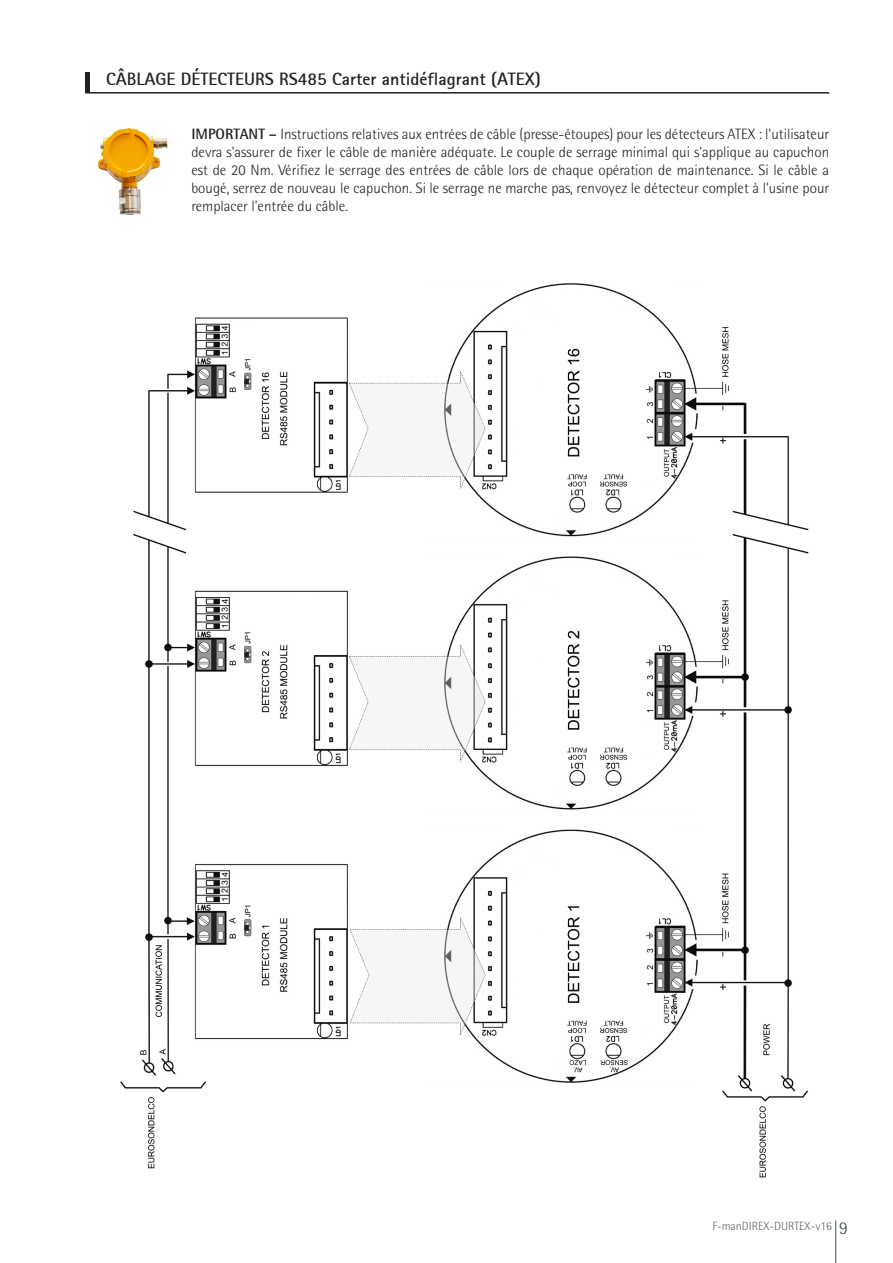
<style>
.page{position:relative;width:893px;height:1263px;background:#fff}
.page>*{position:absolute;margin:0;border:0;box-sizing:border-box;transform-origin:0 0}
.t1{font:700 18px "Rotis Sans Serif 65";color:#231f20}
.t2{font:300 15px/18px "Rotis Semi Sans Std";color:#231f20;text-align:justify}
.t3{font:300 12px "Rotis Semi Sans Std";color:#5f6667}
.s1{font-weight:700}
.s2{font-size:18px;color:#445052}
</style>
<div class="page">
<hr style="left:835px;top:1220px;width:1px;height:43px;background:#445052">
<div style="left:85px;top:72px;width:5px;height:20px;background:#231f20"></div>
<hr style="left:85px;top:92px;width:744px;height:2px;background:#231f20">
<img style="left:121px;top:283px;width:688px;height:895px">
<img style="left:97px;top:127px;width:71px;height:88px">
<div style="left:157px;top:1097px;width:28px;height:73px;background:#fff"></div>
<div style="left:768px;top:1106px;width:27px;height:72px;background:#fff"></div>
<p class="t1" style="left:106px;top:67px;width:436px">CÂBLAGE DÉTECTEURS RS485 Carter antidéflagrant (ATEX)</p>
<p class="t2" style="left:191px;top:125px;width:639px"><span class="s1">IMPORTANT –</span> Instructions relatives aux entrées de câble (presse-étoupes) pour les détecteurs ATEX : l'utilisateur devra s'assurer de fixer le câble de manière adéquate. Le couple de serrage minimal qui s'applique au capuchon est de 20 Nm. Vérifiez le serrage des entrées de câble lors de chaque opération de maintenance. Si le câble a bougé, serrez de nouveau le capuchon. Si le serrage ne marche pas, renvoyez le détecteur complet à l'usine pour remplacer l'entrée du câble.</p>
<p class="t3" style="left:712px;top:1219px;width:137px">F-manDIREX-DURTEX-v16 <span class="s2">9</span></p>
</div>
